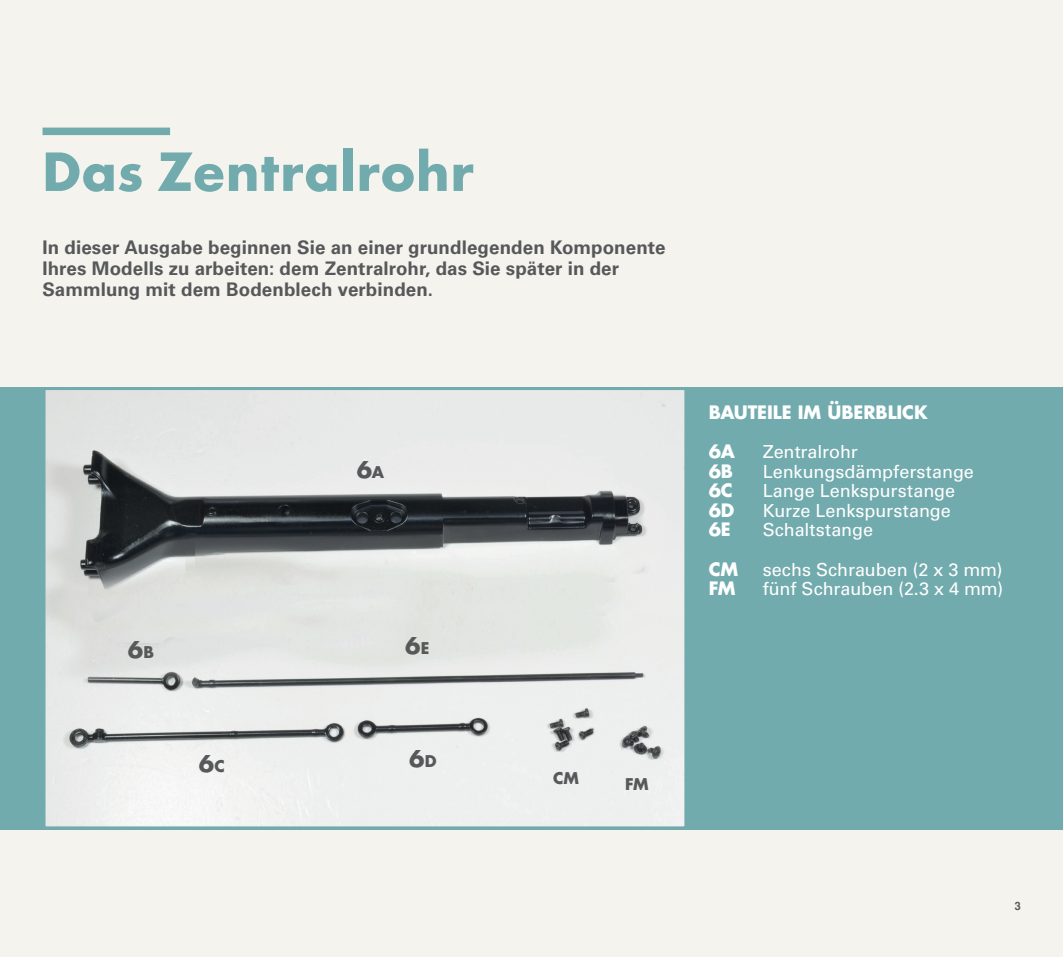
<style>
.page{position:relative;width:1063px;height:957px;background:#f4f3ed}
.page>*{position:absolute;margin:0;border:0;box-sizing:border-box;transform-origin:0 0}
.MONTAGGIO_TITOLO{font:700 51px "Futura Std";letter-spacing:.02em;color:#72abae}
.MONTAGGIO_foto_pezzi{font:700 22.5px "Futura Std";color:#57585a}
.SOMMARIETTO{font:700 18.75px/21px "Univers LT Std";letter-spacing:.005em;color:#57585a}
.MONTAGGIO_PEZZI{font:18px "Univers LT Std";color:#fff}
.ELENCO_PEZZI_TITOLO{font:700 18px "Futura Std";letter-spacing:-.005em;color:#fff}
.MONTAGGIO_PEZZI-2{font:700 18px "Futura Std";letter-spacing:-.01em;color:#fff}
.MONTAGGIO_foto_pezzi-2{font:700 15.75px "Futura Std";color:#57585a}
.t1{font:12px "Coolvetica Rg";color:#57585a}
.s1{font-size:15.75px}
</style>
<div class="page">
<div style="left:43px;top:128px;width:127px;height:7px;background:#72abae"></div>
<div style="left:0;top:387px;width:1063px;height:442px;background:#72abae"></div>
<img style="left:47px;top:391px;width:636px;height:434px">
<div style="left:43px;top:387px;width:644px;height:442px;border:3px solid #72abae"></div>
<p class="MONTAGGIO_TITOLO" style="left:43px;top:138px;width:433px">Das Zentralrohr</p>
<p class="SOMMARIETTO" style="left:43px;top:237px;width:625px">In dieser Ausgabe beginnen Sie an einer grundlegenden Komponente<br>Ihres Modells zu arbeiten: dem Zentralrohr, das Sie später in der<br>Sammlung mit dem Bodenblech verbinden.</p>
<p class="MONTAGGIO_foto_pezzi" style="left:357px;top:454px;width:29px">6<span class="s1">A</span></p>
<p class="MONTAGGIO_foto_pezzi" style="left:128px;top:635px;width:28px">6<span class="s1">B</span></p>
<p class="MONTAGGIO_foto_pezzi" style="left:405px;top:630px;width:26px">6<span class="s1">E</span></p>
<p class="MONTAGGIO_foto_pezzi" style="left:199px;top:749px;width:27px">6<span class="s1">C</span></p>
<p class="MONTAGGIO_foto_pezzi" style="left:409px;top:743px;width:29px">6<span class="s1">D</span></p>
<p class="MONTAGGIO_foto_pezzi-2" style="left:553px;top:768px;width:27px">CM</p>
<p class="MONTAGGIO_foto_pezzi-2" style="left:625px;top:773px;width:25px">FM</p>
<p class="ELENCO_PEZZI_TITOLO" style="left:709px;top:401px;width:221px">BAUTEILE IM ÜBERBLICK</p>
<p class="MONTAGGIO_PEZZI-2" style="left:709px;top:440px;width:28px">6A</p>
<p class="MONTAGGIO_PEZZI" style="left:763px;top:441px;width:97px">Zentralrohr</p>
<p class="MONTAGGIO_PEZZI-2" style="left:709px;top:459px;width:26px">6B</p>
<p class="MONTAGGIO_PEZZI" style="left:763px;top:461px;width:213px">Lenkungsdämpferstange</p>
<p class="MONTAGGIO_PEZZI-2" style="left:709px;top:479px;width:26px">6C</p>
<p class="MONTAGGIO_PEZZI" style="left:763px;top:480px;width:194px">Lange Lenkspurstange</p>
<p class="MONTAGGIO_PEZZI-2" style="left:709px;top:498px;width:27px">6D</p>
<p class="MONTAGGIO_PEZZI" style="left:763px;top:500px;width:190px">Kurze Lenkspurstange</p>
<p class="MONTAGGIO_PEZZI-2" style="left:709px;top:518px;width:24px">6E</p>
<p class="MONTAGGIO_PEZZI" style="left:763px;top:519px;width:112px">Schaltstange</p>
<p class="MONTAGGIO_PEZZI-2" style="left:709px;top:557px;width:31px">CM</p>
<p class="MONTAGGIO_PEZZI" style="left:763px;top:558px;width:241px">sechs Schrauben (2 x 3 mm)</p>
<p class="MONTAGGIO_PEZZI-2" style="left:709px;top:576px;width:28px">FM</p>
<p class="MONTAGGIO_PEZZI" style="left:763px;top:578px;width:242px">fünf Schrauben (2.3 x 4 mm)</p>
<p class="t1" style="left:1015px;top:898px;width:7px">3</p>
</div>
